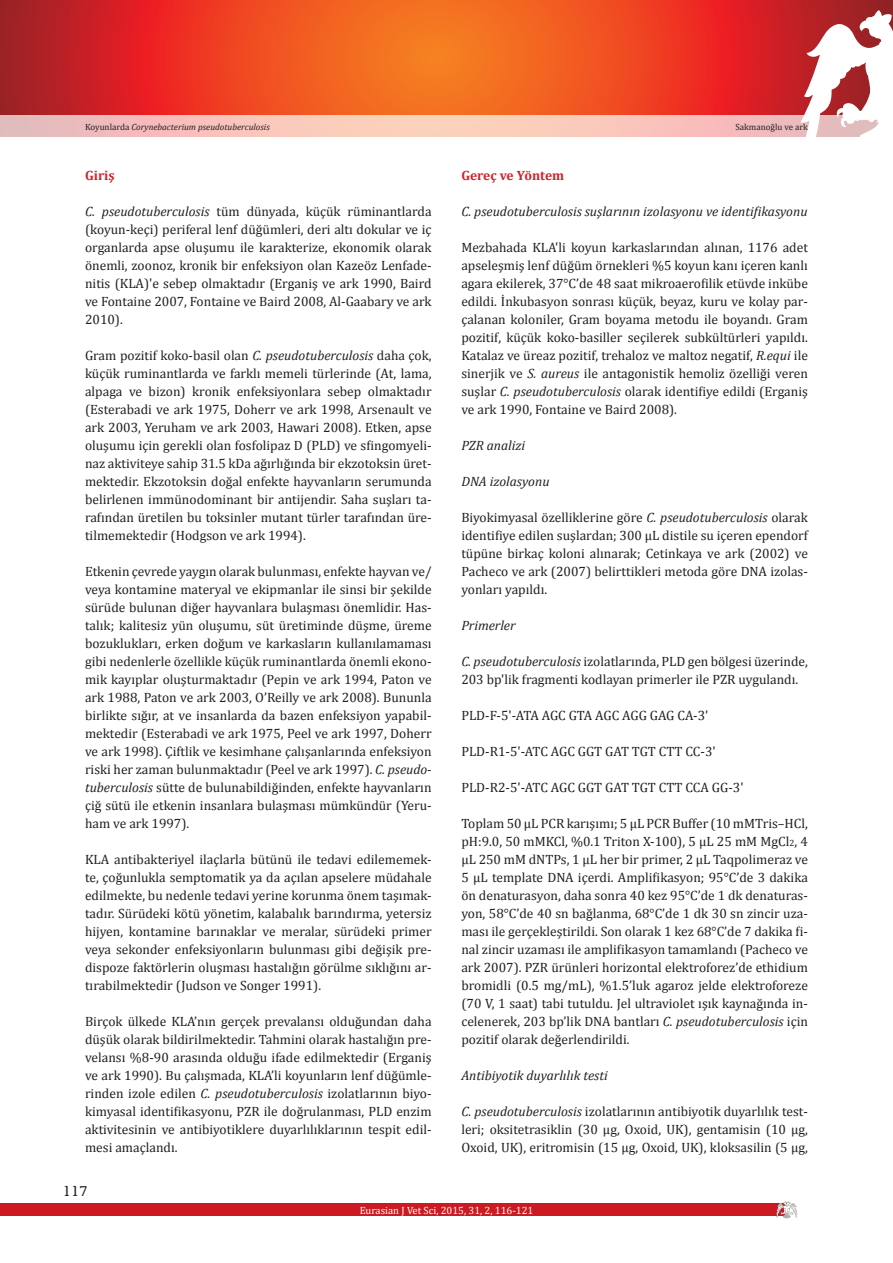
<style>
.page{position:relative;width:893px;height:1263px;background:#fff}
.page>*{position:absolute;margin:0;border:0;box-sizing:border-box;transform-origin:0 0}
.t1{font:15px "Humanist Slabserif 712 BT";color:#231f20}
.Standartım{font:13.5px/18px "Cambria";color:#231f20;text-align:justify}
.Standartım-2{font:italic 13.5px "Cambria";color:#231f20}
.Standartım-3{font:700 13.5px "Cambria";color:#d1232a}
.t2{font:10.5px "Cambria";color:#fff}
.t3{font:italic 9px "Cambria";color:#231f20}
.t4{font:9px "Cambria";color:#231f20}
.s1{font-style:normal}
.s2{font-style:italic}
.s3{font-size:9px}
</style>
<div class="page">
<svg style="left:0;top:0;width:893px;height:115px;background:#e44522"></svg>
<div style="left:0;top:1203px;width:787px;height:13px;background:#cb1a21"></div>
<svg style="left:776px;top:1201px;width:21px;height:17px"></svg>
<svg style="left:800px;top:10px;width:93px;height:127px"></svg>
<svg style="left:0;top:115px;width:893px;height:21px;background:#f5c7bf"></svg>
<p class="t3" style="left:85px;top:120px;width:186px"><span class="s1">Koyunlarda</span> Corynebacterium pseudotuberculosis</p>
<p class="t4" style="left:735px;top:121px;width:74px">Sakmanoğlu ve ark</p>
<p class="Standartım-3" style="left:85px;top:166px;width:31px">Giriş</p>
<p class="Standartım" style="left:85px;top:202px;width:348px"><span class="s2">C. pseudotuberculosis</span> tüm dünyada, küçük rüminantlarda (koyun-keçi) periferal lenf düğümleri, deri altı dokular ve iç organlarda apse oluşumu ile karakterize, ekonomik olarak önemli, zoonoz, kronik bir enfeksiyon olan Kazeöz Lenfade&shy;nitis (KLA)'e sebep olmaktadır (Erganiş ve ark 1990, Baird ve Fontaine 2007, Fontaine ve Baird 2008, Al-Gaabary ve ark 2010).</p>
<p class="Standartım" style="left:85px;top:346px;width:348px">Gram pozitif koko-basil olan <span class="s2">C. pseudotuberculosis</span> daha çok, küçük ruminantlarda ve farklı memeli türlerinde (At, lama, alpaga ve bizon) kronik enfeksiyonlara sebep olmaktadır (Esterabadi ve ark 1975, Doherr ve ark 1998, Arsenault ve ark 2003, Yeruham ve ark 2003, Hawari 2008). Etken, apse oluşumu için gerekli olan fosfolipaz D (PLD) ve sfingomyeli&shy;naz aktiviteye sahip 31.5 kDa ağırlığında bir ekzotoksin üret&shy;mektedir. Ekzotoksin doğal enfekte hayvanların serumunda belirlenen immünodominant bir antijendir. Saha suşları ta&shy;rafından üretilen bu toksinler mutant türler tarafından üre&shy;tilmemektedir (Hodgson ve ark 1994).</p>
<p class="Standartım" style="left:85px;top:562px;width:348px">Etkenin çevrede yaygın olarak bulunması, enfekte hayvan ve/ veya kontamine materyal ve ekipmanlar ile sinsi bir şekilde sürüde bulunan diğer hayvanlara bulaşması önemlidir. Has&shy;talık; kalitesiz yün oluşumu, süt üretiminde düşme, üreme bozuklukları, erken doğum ve karkasların kullanılamaması gibi nedenlerle özellikle küçük ruminantlarda önemli ekono&shy;mik kayıplar oluşturmaktadır (Pepin ve ark 1994, Paton ve ark 1988, Paton ve ark 2003, O’Reilly ve ark 2008). Bununla birlikte sığır, at ve insanlarda da bazen enfeksiyon yapabil&shy;mektedir (Esterabadi ve ark 1975, Peel ve ark 1997, Doherr ve ark 1998). Çiftlik ve kesimhane çalışanlarında enfeksiyon riski her zaman bulunmaktadır (Peel ve ark 1997). <span class="s2">C. pseudo&shy;tuberculosis</span> sütte de bulunabildiğinden, enfekte hayvanların çiğ sütü ile etkenin insanlara bulaşması mümkündür (Yeru&shy;ham ve ark 1997).</p>
<p class="Standartım" style="left:85px;top:850px;width:348px">KLA antibakteriyel ilaçlarla bütünü ile tedavi edilememek&shy;te, çoğunlukla semptomatik ya da açılan apselere müdahale edilmekte, bu nedenle tedavi yerine korunma önem taşımak&shy;tadır. Sürüdeki kötü yönetim, kalabalık barındırma, yetersiz hijyen, kontamine barınaklar ve meralar, sürüdeki primer veya sekonder enfeksiyonların bulunması gibi değişik pre&shy;dispoze faktörlerin oluşması hastalığın görülme sıklığını ar&shy;tırabilmektedir (Judson ve Songer 1991).</p>
<p class="Standartım" style="left:85px;top:1012px;width:348px">Birçok ülkede KLA’nın gerçek prevalansı olduğundan daha düşük olarak bildirilmektedir. Tahmini olarak hastalığın pre&shy;velansı %8-90 arasında olduğu ifade edilmektedir (Erganiş ve ark 1990). Bu çalışmada, KLA’li koyunların lenf düğümle&shy;rinden izole edilen <span class="s2">C. pseudotuberculosis</span> izolatlarının biyo&shy;kimyasal identifikasyonu, PZR ile doğrulanması, PLD enzim aktivitesinin ve antibiyotiklere duyarlılıklarının tespit edil&shy;mesi amaçlandı.</p>
<p class="t1" style="left:63px;top:1181px;width:27px">117</p>
<p class="Standartım-3" style="left:461px;top:166px;width:104px">Gereç ve Yöntem</p>
<p class="Standartım-2" style="left:461px;top:202px;width:348px">C. pseudotuberculosis suşlarının izolasyonu ve identifikasyonu</p>
<p class="Standartım" style="left:461px;top:238px;width:348px">Mezbahada KLA'li koyun karkaslarından alınan, 1176 adet apseleşmiş lenf düğüm örnekleri %5 koyun kanı içeren kanlı agara ekilerek, 37°C’de 48 saat mikroaerofilik etüvde inkübe edildi. İnkubasyon sonrası küçük, beyaz, kuru ve kolay par&shy;çalanan koloniler, Gram boyama metodu ile boyandı. Gram pozitif, küçük koko-basiller seçilerek subkültürleri yapıldı.<br>Katalaz ve üreaz pozitif, trehaloz ve maltoz negatif, <span class="s2">R.equi</span> ile sinerjik ve <span class="s2">S. aureus</span> ile antagonistik hemoliz özelliği veren suşlar <span class="s2">C. pseudotuberculosis</span> olarak identifiye edildi (Erganiş ve ark 1990, Fontaine ve Baird 2008).</p>
<p class="Standartım-2" style="left:461px;top:436px;width:65px">PZR analizi</p>
<p class="Standartım-2" style="left:461px;top:472px;width:90px">DNA izolasyonu</p>
<p class="Standartım" style="left:461px;top:508px;width:348px">Biyokimyasal özelliklerine göre <span class="s2">C. pseudotuberculosis</span> olarak identifiye edilen suşlardan; 300 μL distile su içeren ependorf tüpüne birkaç koloni alınarak; Cetinkaya ve ark (2002) ve Pacheco ve ark (2007) belirttikleri metoda göre DNA izolas&shy;yonları yapıldı.</p>
<p class="Standartım-2" style="left:461px;top:616px;width:56px">Primerler</p>
<p class="Standartım" style="left:461px;top:652px;width:348px"><span class="s2">C. pseudotuberculosis</span> izolatlarında, PLD gen bölgesi üzerinde,<br>203 bp'lik fragmenti kodlayan primerler ile PZR uygulandı.</p>
<p class="Standartım" style="left:461px;top:706px;width:249px">PLD-F-5'-ATA AGC GTA AGC AGG GAG CA-3'</p>
<p class="Standartım" style="left:461px;top:742px;width:256px">PLD-R1-5'-ATC AGC GGT GAT TGT CTT CC-3'</p>
<p class="Standartım" style="left:461px;top:778px;width:284px">PLD-R2-5'-ATC AGC GGT GAT TGT CTT CCA GG-3'</p>
<p class="Standartım" style="left:461px;top:814px;width:348px">Toplam 50 μL PCR karışımı; 5 μL PCR Buffer (10 mMTris–HCl, pH:9.0, 50 mMKCl, %0.1 Triton X-100), 5 μL 25 mM MgCl<span class="s3">2</span>, 4 μL 250 mM dNTPs, 1 μL her bir primer, 2 μL Taqpolimeraz ve 5 μL template DNA içerdi. Amplifikasyon; 95°C’de 3 dakika ön denaturasyon, daha sonra 40 kez 95°C’de 1 dk denaturas&shy;yon, 58°C’de 40 sn bağlanma, 68°C’de 1 dk 30 sn zincir uza&shy;ması ile gerçekleştirildi. Son olarak 1 kez 68°C’de 7 dakika fi&shy;nal zincir uzaması ile amplifikasyon tamamlandı (Pacheco ve ark 2007). PZR ürünleri horizontal elektroforez’de ethidium bromidli (0.5 mg/mL), %1.5’luk agaroz jelde elektroforeze (70 V, 1 saat) tabi tutuldu. Jel ultraviolet ışık kaynağında in&shy;celenerek, 203 bp’lik DNA bantları <span class="s2">C. pseudotuberculosis</span> için pozitif olarak değerlendirildi.</p>
<p class="Standartım-2" style="left:461px;top:1066px;width:148px">Antibiyotik duyarlılık testi</p>
<p class="Standartım" style="left:461px;top:1102px;width:348px"><span class="s2">C. pseudotuberculosis</span> izolatlarının antibiyotik duyarlılık test&shy;leri; oksitetrasiklin (30 µg, Oxoid, UK), gentamisin (10 µg, Oxoid, UK), eritromisin (15 µg, Oxoid, UK), kloksasilin (5 µg,</p>
<p class="t2" style="left:360px;top:1204px;width:175px">Eurasian J Vet Sci, 2015, 31, 2, 116-121</p>
</div>
